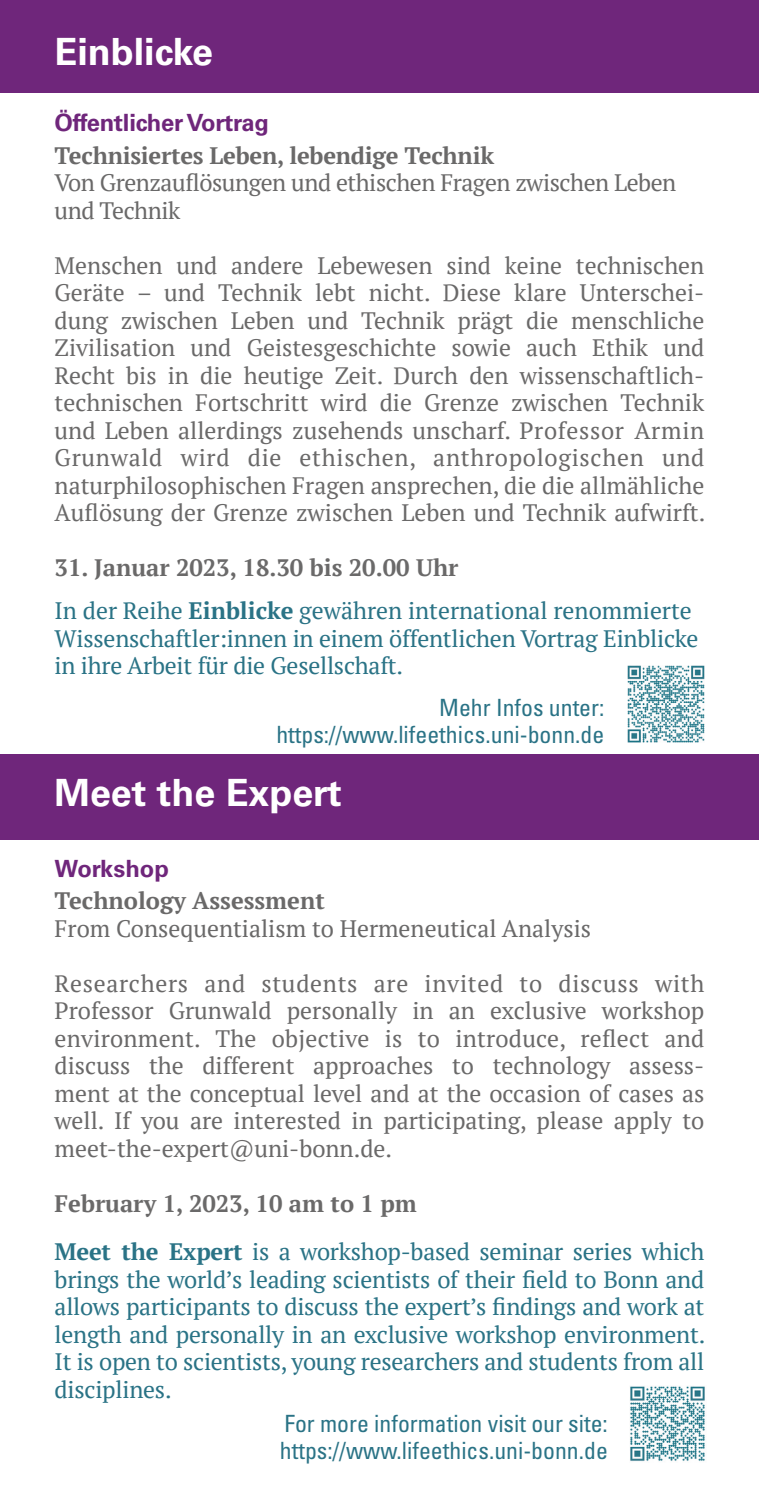
<style>
.page{position:relative;width:759px;height:1503px;background:#fff}
.page>*{position:absolute;margin:0;border:0;box-sizing:border-box;transform-origin:0 0}
.t1{font:700 37.5px "Univers LT Std";color:#fff}
.t2{font:23.75px/27.5px "PT Serif";color:#6a6969;text-align:justify}
.t3{font:23.75px/27.5px "PT Serif";letter-spacing:-.01em;color:#2a7386}
.t4{font:condensed 23.75px/27.5px "Univers LT Std";color:#2a7386;text-align:right}
.t5{font:700 23.75px "PT Serif";color:#6a6969}
.t6{font:23.75px/27.5px "PT Serif";letter-spacing:-.02em;color:#6a6969}
.t7{font:700 23.75px "Univers LT Std";letter-spacing:-.01em;color:#6f267b}
.s1{font-weight:700}
</style>
<div class="page">
<div style="left:0;top:0;width:758px;height:92px;background:#6f267b"></div>
<img style="left:627px;top:665px;width:78px;height:78px">
<img style="left:630px;top:1386px;width:75px;height:75px">
<div style="left:0;top:755px;width:758px;height:85px;background:#6f267b"></div>
<h1 class="t1" style="left:55px;top:30px;width:160px">Einblicke</h1>
<p class="t7" style="left:55px;top:109px;width:216px">Öffentlicher Vortrag</p>
<p class="t5" style="left:55px;top:139px;width:441px">Technisiertes Leben, lebendige Technik</p>
<p class="t6" style="left:55px;top:169px;width:623px">Von Grenzauflösungen und ethischen Fragen zwischen Leben und Technik</p>
<p class="t2" style="left:55px;top:251px;width:652px">Menschen und andere Lebewesen sind keine technischen Geräte – und Technik lebt nicht. Diese klare Unterschei&shy;dung zwischen Leben und Technik prägt die menschliche Zivilisation und Geistesgeschichte sowie auch Ethik und Recht bis in die heutige Zeit. Durch den wissenschaftlich&shy;technischen Fortschritt wird die Grenze zwischen Technik und Leben allerdings zusehends unscharf. Professor Armin Grunwald wird die ethischen, anthropologischen und naturphilosophischen Fragen ansprechen, die die allmähliche Auflösung der Grenze zwischen Leben und Technik aufwirft.</p>
<p class="t5" style="left:55px;top:552px;width:405px">31. Januar 2023, 18.30 bis 20.00 Uhr</p>
<p class="t3" style="left:55px;top:596px;width:645px">In der Reihe <span class="s1">Einblicke</span> gewähren international renommierte<br>Wissenschaftler:innen in einem öffentlichen Vortrag Einblicke in ihre Arbeit für die Gesellschaft.</p>
<p class="t4" style="left:276px;top:693px;width:329px">Mehr Infos unter: https://www.lifeethics.uni-bonn.de</p>
<h1 class="t1" style="left:55px;top:770px;width:288px">Meet the Expert</h1>
<p class="t7" style="left:55px;top:854px;width:116px">Workshop</p>
<p class="t5" style="left:55px;top:885px;width:271px">Technology Assessment</p>
<p class="t2" style="left:55px;top:914px;width:538px">From Consequentialism to Hermeneutical Analysis</p>
<p class="t2" style="left:55px;top:969px;width:651px">Researchers and students are invited to discuss with Professor Grunwald personally in an exclusive workshop environment. The objective is to introduce, reflect and discuss the different approaches to technology assess&shy;ment at the conceptual level and at the occasion of cases as well. If you are interested in participating, please apply to meet-the-expert@uni-bonn.de.</p>
<p class="t5" style="left:55px;top:1187px;width:363px">February 1, 2023, 10 am to 1 pm</p>
<p class="t3" style="left:55px;top:1237px;width:652px;text-align:justify"><span class="s1">Meet the Expert</span> is a workshop-based seminar series which brings the world’s leading scientists of their field to Bonn and allows participants to discuss the expert’s findings and work at length and personally in an exclusive workshop environment.<br>It is open to scientists, young researchers and students from all disciplines.</p>
<p class="t4" style="left:280px;top:1409px;width:329px;text-align:left">For more information visit our site: https://www.lifeethics.uni-bonn.de</p>
</div>
